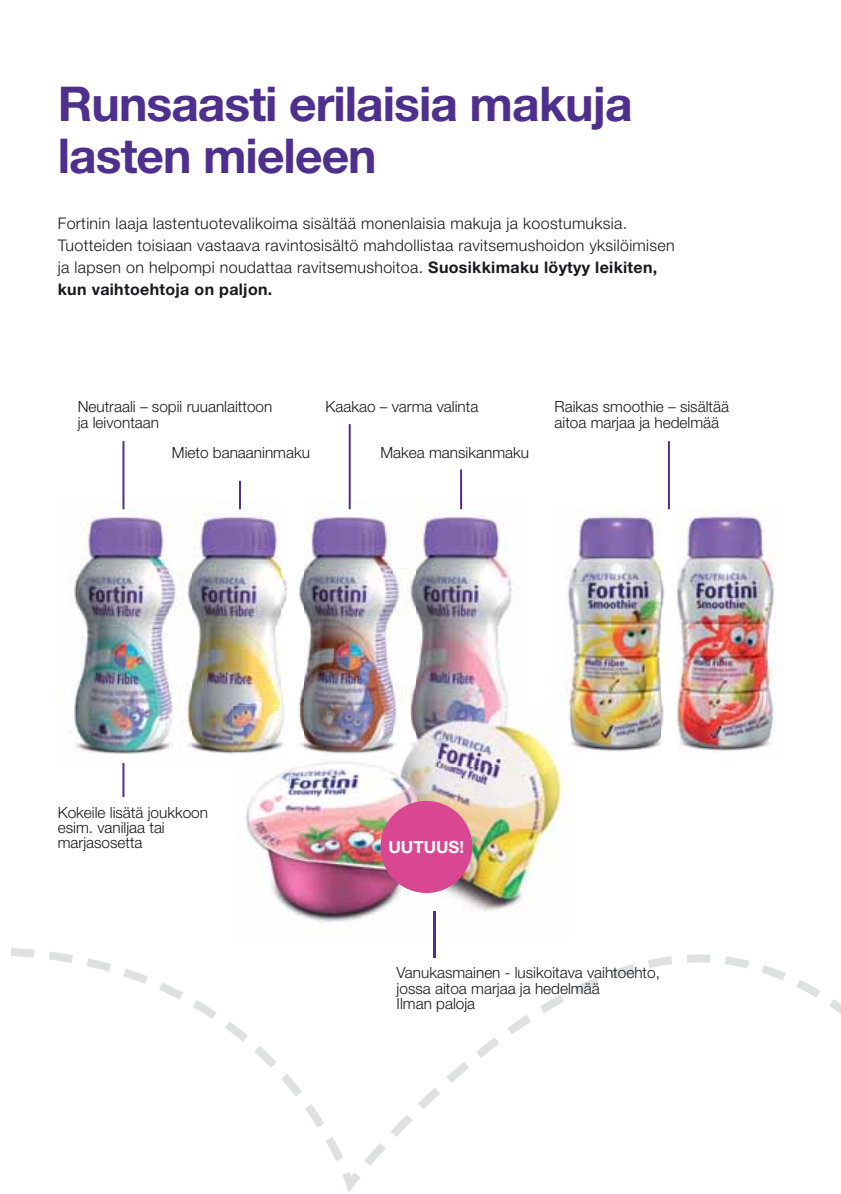
<style>
.page{position:relative;width:841px;height:1194px;background:#fff}
.page>*{position:absolute;margin:0;border:0;box-sizing:border-box;transform-origin:0 0}
.t1{font:700 48px/52px "Helvetica Neue LT Std";letter-spacing:-.02em;color:#4e2f8d}
.t2{font:700 16.8px "Helvetica Neue LT Std";color:#fff}
.t3{font:300 16px/22px "Helvetica Neue LT Std";letter-spacing:.02em;color:#19181c}
.t4{font:300 15.4px/15.2px "Helvetica Neue LT Std";color:#19181c}
.s1{font-weight:700}
</style>
<div class="page">
<svg style="left:364px;top:951px;width:308px;height:215px"></svg>
<svg style="left:11px;top:948px;width:332px;height:213px"></svg>
<svg style="left:687px;top:954px;width:154px;height:60px"></svg>
<svg style="left:342px;top:1162px;width:27px;height:30px"></svg>
<hr style="left:433px;top:911px;width:2px;height:46px;background:#4e2f8d">
<img style="left:304px;top:500px;width:208px;height:205px">
<img style="left:393px;top:500px;width:23px;height:205px">
<img style="left:192px;top:506px;width:112px;height:248px">
<img style="left:69px;top:500px;width:101px;height:266px">
<img style="left:170px;top:571px;width:22px;height:177px">
<img style="left:245px;top:728px;width:324px;height:210px">
<img style="left:433px;top:911px;width:2px;height:27px">
<img style="left:233px;top:705px;width:294px;height:61px">
<div style="left:380px;top:801px;width:92px;height:91px;background:#d94792;border-radius:50%"></div>
<hr style="left:122px;top:763px;width:2px;height:34px;background:#4e2f8d">
<hr style="left:122px;top:441px;width:2px;height:68px;background:#4e2f8d">
<hr style="left:239px;top:481px;width:2px;height:28px;background:#4e2f8d">
<hr style="left:460px;top:469px;width:2px;height:40px;background:#4e2f8d">
<hr style="left:349px;top:424px;width:2px;height:85px;background:#4e2f8d">
<img style="left:566px;top:511px;width:95px;height:241px">
<img style="left:554px;top:705px;width:17px;height:48px">
<img style="left:667px;top:508px;width:109px;height:245px">
<img style="left:661px;top:509px;width:15px;height:244px">
<hr style="left:668px;top:441px;width:2px;height:68px;background:#4e2f8d">
<h1 class="t1" style="left:58px;top:84px;width:576px">Runsaasti erilaisia makuja lasten mieleen</h1>
<p class="t3" style="left:58px;top:214px;width:618px">Fortinin laaja lastentuotevalikoima sisältää monenlaisia makuja ja koostumuksia.<br>Tuotteiden toisiaan vastaava ravintosisältö mahdollistaa ravitsemushoidon yksilöimisen ja lapsen on helpompi noudattaa ravitsemushoitoa. <span class="s1">Suosikkimaku löytyy leikiten, kun vaihtoehtoja on paljon.</span></p>
<p class="t4" style="left:325px;top:401px;width:154px">Kaakao – varma valinta</p>
<p class="t4" style="left:554px;top:401px;width:176px">Raikas smoothie – sisältää aitoa marjaa ja hedelmää</p>
<p class="t4" style="left:78px;top:401px;width:196px">Neutraali – sopii ruuanlaittoon ja leivontaan</p>
<p class="t4" style="left:172px;top:446px;width:140px">Mieto banaaninmaku</p>
<p class="t4" style="left:380px;top:446px;width:150px">Makea mansikanmaku</p>
<p class="t4" style="left:58px;top:806px;width:152px">Kokeile lisätä joukkoon esim. vaniljaa tai marjasosetta</p>
<p class="t2" style="left:388px;top:841px;width:77px">UUTUUS!</p>
<p class="t4" style="left:397px;top:967px;width:265px">Vanukasmainen - lusikoitava vaihtoehto, jossa aitoa marjaa ja hedelmää<br>Ilman paloja</p>
</div>
